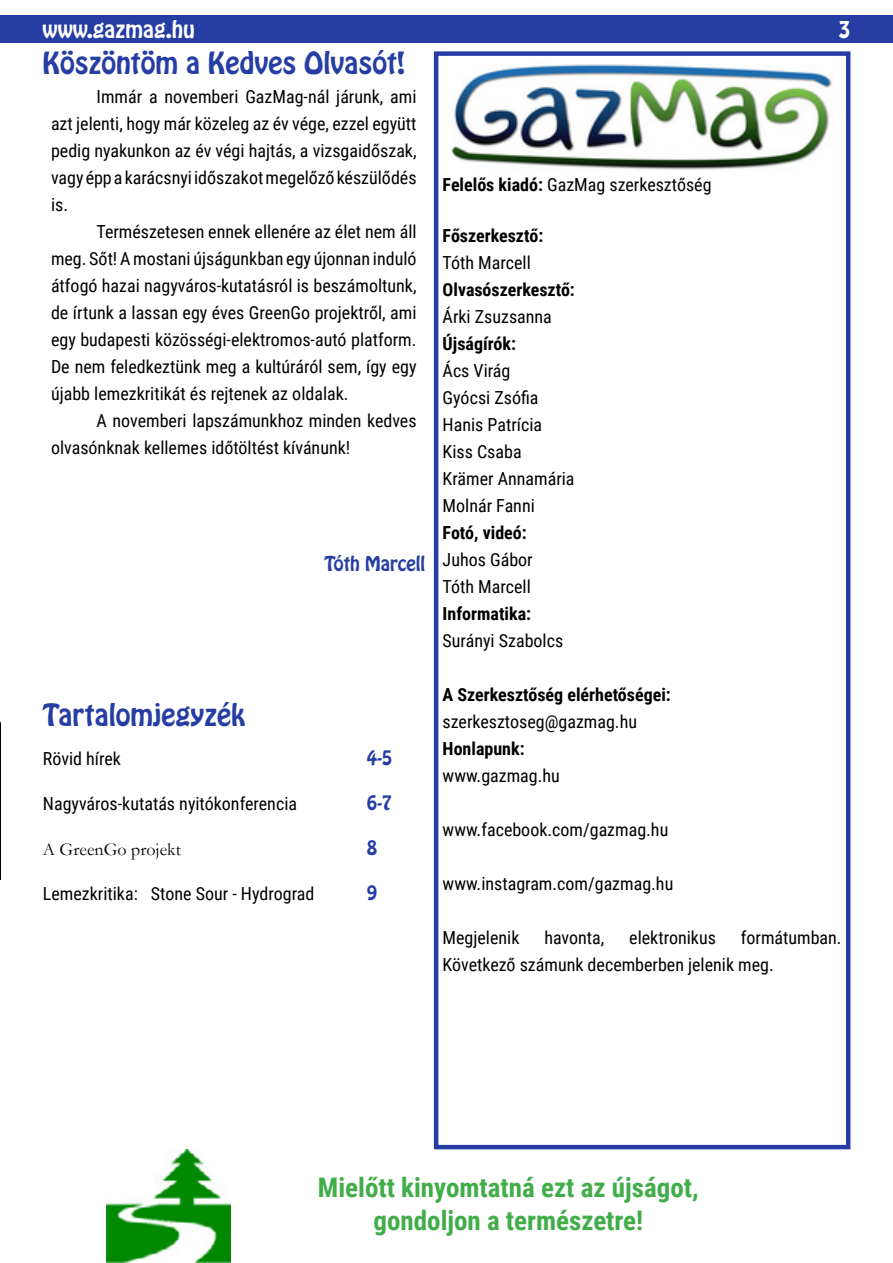
<style>
.page{position:relative;width:893px;height:1263px;background:#fff}
.page>*{position:absolute;margin:0;border:0;box-sizing:border-box;transform-origin:0 0}
.t1{font:700 27px/32.4px "Roboto Condensed";color:#41ad49;text-align:center}
.t2{font:27px "Hobo Std";color:#263ea4}
.t3{font:21px "Hobo Std Shady";color:#fff}
.t4{font:18px/27px "Roboto Condensed";color:#000}
.t5{font:700 18px "Roboto Condensed";color:#000}
.t6{font:18px "Hobo Std";color:#263ea4}
.t7{font:18px "Garamond";color:#000}
.s1{font-weight:700}
</style>
<div class="page">
<div style="left:434px;top:51px;width:416px;height:1098px;border:4px solid #263ea4"></div>
<img style="left:106px;top:1149px;width:124px;height:114px">
<img style="left:451px;top:64px;width:382px;height:106px">
<div style="left:0;top:15px;width:446px;height:28px;background:#263ea4"></div>
<div style="left:446px;top:15px;width:447px;height:28px;background:#263ea4"></div>
<img style="left:0;top:721px;width:1px;height:158px">
<p class="t3" style="left:43px;top:15px;width:154px">www.gazmag.hu</p>
<p class="t3" style="left:838px;top:15px;width:14px">3</p>
<h1 class="t2" style="left:43px;top:45px;width:365px">Köszöntöm a Kedves Olvasót!</h1>
<p class="t4" style="left:51px;top:82px;width:367px;text-align:justify;text-indent:46px">Immár a novemberi GazMag-nál járunk, ami azt jelenti, hogy már közeleg az év vége, ezzel együtt pedig nyakunkon az év végi hajtás, a vizsgaidőszak, vagy épp a karácsnyi időszakot megelőző készülődés is.</p>
<p class="t4" style="left:51px;top:217px;width:367px;text-align:justify;text-indent:46px">Természetesen ennek ellenére az élet nem áll meg. Sőt! A mostani újságunkban egy újonnan induló átfogó hazai nagyváros-kutatásról is beszámoltunk, de írtunk a lassan egy éves GreenGo projektről, ami egy budapesti közösségi-elektromos-autó platform.<br>De nem feledkeztünk meg a kultúráról sem, így egy újabb lemezkritikát és rejtenek az oldalak.</p>
<p class="t4" style="left:51px;top:406px;width:367px;text-indent:46px">A novemberi lapszámunkhoz minden kedves olvasónknak kellemes időtöltést kívánunk!</p>
<h1 class="t2" style="left:43px;top:696px;width:204px">Tartalomjegyzék</h1>
<p class="t6" style="left:324px;top:551px;width:102px">Tóth Marcell</p>
<p class="t4" style="left:43px;top:744px;width:80px">Rövid hírek</p>
<p class="t6" style="left:367px;top:745px;width:27px">4-5</p>
<p class="t4" style="left:43px;top:789px;width:256px">Nagyváros-kutatás nyitókonferencia</p>
<p class="t6" style="left:367px;top:790px;width:27px">6-7</p>
<p class="t7" style="left:43px;top:837px;width:139px">A GreenGo projekt</p>
<p class="t6" style="left:367px;top:835px;width:12px">8</p>
<p class="t4" style="left:43px;top:879px;width:273px">Lemezkritika: Stone Sour - Hydrograd</p>
<p class="t6" style="left:367px;top:880px;width:12px">9</p>
<p class="t4" style="left:443px;top:170px;width:270px"><span class="s1">Felelős kiadó:</span> GazMag szerkesztőség</p>
<p class="t5" style="left:443px;top:223px;width:102px">Főszerkesztő:</p>
<p class="t4" style="left:443px;top:248px;width:90px">Tóth Marcell</p>
<p class="t5" style="left:443px;top:277px;width:134px">Olvasószerkesztő:</p>
<p class="t4" style="left:443px;top:302px;width:111px">Árki Zsuzsanna</p>
<p class="t5" style="left:443px;top:331px;width:75px">Újságírók:</p>
<p class="t4" style="left:443px;top:356px;width:133px">Ács Virág<br>Gyócsi Zsófia<br>Hanis Patrícia<br>Kiss Csaba<br>Krämer Annamária<br>Molnár Fanni</p>
<p class="t5" style="left:443px;top:520px;width:86px">Fotó, videó:</p>
<p class="t4" style="left:443px;top:545px;width:92px">Juhos Gábor<br>Tóth Marcell</p>
<p class="t5" style="left:443px;top:601px;width:90px">Informatika:</p>
<p class="t4" style="left:443px;top:626px;width:122px">Surányi Szabolcs</p>
<p class="t5" style="left:443px;top:682px;width:230px">A Szerkesztőség elérhetőségei:</p>
<p class="t4" style="left:443px;top:707px;width:196px">szerkesztoseg@gazmag.hu</p>
<p class="t5" style="left:443px;top:736px;width:84px">Honlapunk:</p>
<p class="t4" style="left:443px;top:761px;width:119px">www.gazmag.hu</p>
<p class="t4" style="left:443px;top:815px;width:227px">www.facebook.com/gazmag.hu</p>
<p class="t4" style="left:443px;top:869px;width:232px">www.instagram.com/gazmag.hu</p>
<p class="t4" style="left:443px;top:923px;width:78px">Megjelenik</p>
<p class="t4" style="left:544px;top:923px;width:61px">havonta,</p>
<p class="t4" style="left:629px;top:923px;width:88px">elektronikus</p>
<p class="t4" style="left:443px;top:923px;width:401px;text-indent:298px">formátumban.<br>Következő számunk decemberben jelenik meg.</p>
<h1 class="t1" style="left:318px;top:1171px;width:382px">Mielőtt kinyomtatná ezt az újságot, gondoljon a természetre!</h1>
</div>
